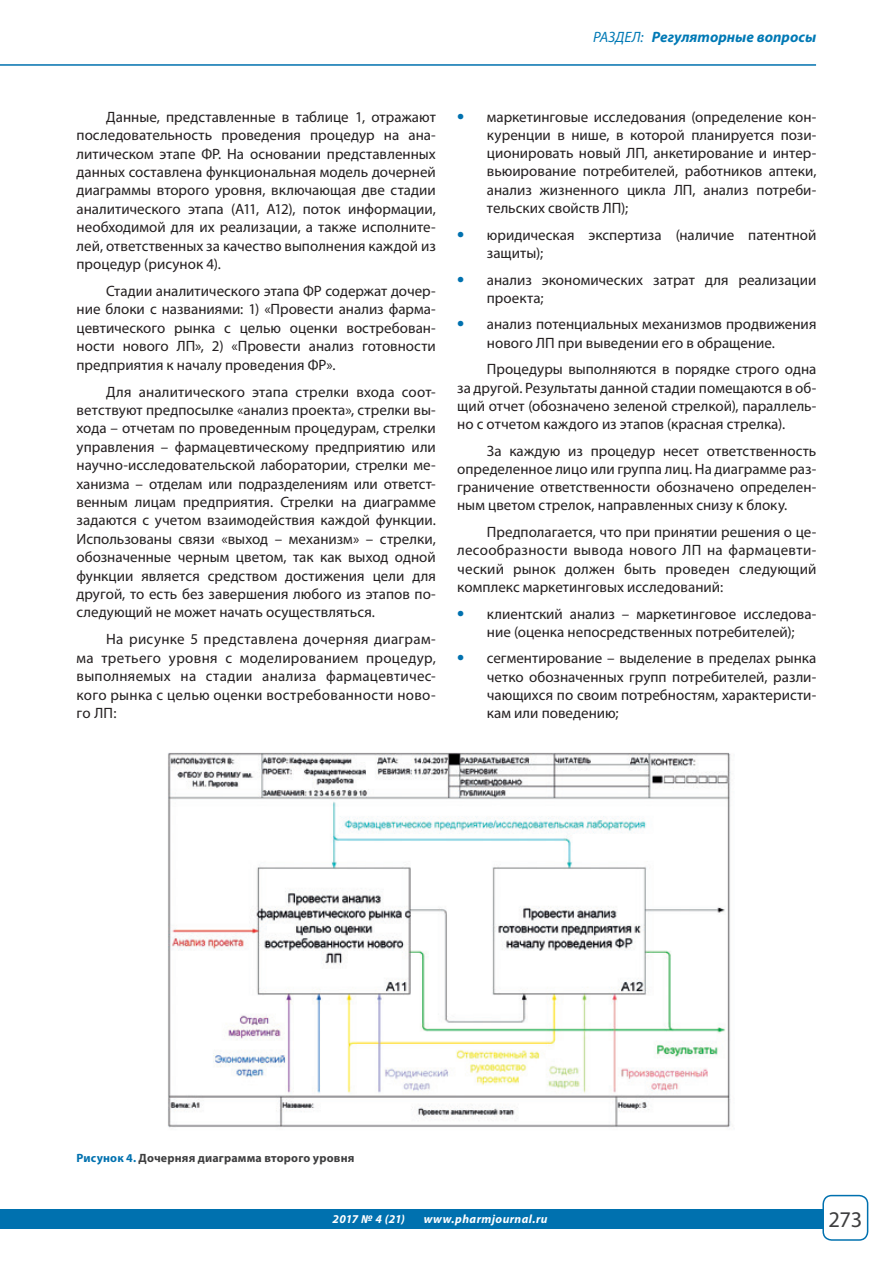
<style>
.page{position:relative;width:893px;height:1263px;background:#fff}
.page>*{position:absolute;margin:0;border:0;box-sizing:border-box;transform-origin:0 0}
.t1{font:22.5px "Myriad Pro";color:#3e3e3f}
.Основной{font:15px/18.5px "Myriad Pro";color:#231f20;text-align:justify}
.t2{font:italic 700 15px "Myriad Pro";color:#0079b5}
.Основной-2{font:700 12px "Myriad Pro";letter-spacing:.015em;color:#3e3e3f}
.t3{font:italic 700 12px "Myriad Pro";letter-spacing:.035em;color:#fff}
.s1{font-weight:400}
.s2{font-weight:700;font-size:21px;color:#0071af}
.s3{color:#0071af}
</style>
<div class="page">
<div style="left:0;top:1209px;width:823px;height:20px;background:#0071af"></div>
<div style="left:822px;top:1195px;width:46px;height:46px;border:2px solid #0071af;border-radius:9px"></div>
<hr style="left:0;top:64px;width:816px;height:2px;background:#0071af">
<img style="left:168px;top:752px;width:563px;height:376px">
<p class="t2" style="left:593px;top:28px;width:225px"><span class="s1">РАЗДЕЛ:</span> Регуляторные вопросы</p>
<p class="Основной" style="left:77px;top:107px;width:361px;text-indent:30px">Данные, представленные в таблице 1, отражают последовательность проведения процедур на ана&shy;литическом этапе ФР. На основании представленных данных составлена функциональная модель дочерней диаграммы второго уровня, включающая две стадии аналитического этапа (А11, А12), поток информации, необходимой для их реализации, а также исполните&shy;лей, ответственных за качество выполнения каждой из процедур (рисунок 4).</p>
<p class="Основной" style="left:77px;top:281px;width:361px;text-indent:30px">Стадии аналитического этапа ФР содержат дочер&shy;ние блоки с названиями: 1) «Провести анализ фарма&shy;цевтического рынка с целью оценки востребован&shy;ности нового ЛП», 2) «Провести анализ готовности предприятия к началу проведения ФР».</p>
<p class="Основной" style="left:77px;top:382px;width:361px;text-indent:30px">Для аналитического этапа стрелки входа соот&shy;ветствуют предпосылке «анализ проекта», стрелки вы&shy;хода – отчетам по проведенным процедурам, стрелки управления – фармацевтическому предприятию или научно-исследовательской лаборатории, стрелки ме&shy;ханизма – отделам или подразделениям или ответст&shy;венным лицам предприятия. Стрелки на диаграмме задаются с учетом взаимодействия каждой функции.<br>Использованы связи «выход – механизм» – стрелки, обозначенные черным цветом, так как выход одной функции является средством достижения цели для другой, то есть без завершения любого из этапов по&shy;следующий не может начать осуществляться.</p>
<p class="Основной" style="left:77px;top:630px;width:361px;text-indent:30px">На рисунке 5 представлена дочерняя диаграм&shy;ма третьего уровня с моделированием процедур, выполняемых на стадии анализа фармацевтичес&shy;кого рынка с целью оценки востребованности ново&shy;го ЛП:</p>
<p class="Основной" style="left:487px;top:107px;width:331px;text-indent:-30px"><span class="s2">•</span> маркетинговые исследования (определение кон&shy;куренции в нише, в которой планируется пози&shy;ционировать новый ЛП, анкетирование и интер&shy;вьюирование потребителей, работников аптеки, анализ жизненного цикла ЛП, анализ потреби&shy;тельских свойств ЛП);</p>
<p class="Основной" style="left:487px;top:225px;width:331px;text-indent:-30px"><span class="s2">•</span> юридическая экспертиза (наличие патентной защиты);</p>
<p class="Основной" style="left:487px;top:270px;width:331px;text-indent:-30px"><span class="s2">•</span> анализ экономических затрат для реализации проекта;</p>
<p class="Основной" style="left:487px;top:315px;width:331px;text-indent:-30px"><span class="s2">•</span> анализ потенциальных механизмов продвижения нового ЛП при выведении его в обращение.</p>
<p class="Основной" style="left:457px;top:360px;width:361px;text-indent:30px">Процедуры выполняются в порядке строго одна за другой. Результаты данной стадии помещаются в об&shy;щий отчет (обозначено зеленой стрелкой), параллель&shy;но с отчетом каждого из этапов (красная стрелка).</p>
<p class="Основной" style="left:457px;top:441px;width:361px;text-indent:30px">За каждую из процедур несет ответственность определенное лицо или группа лиц. На диаграмме раз&shy;граничение ответственности обозначено определен&shy;ным цветом стрелок, направленных снизу к блоку.</p>
<p class="Основной" style="left:457px;top:523px;width:361px;text-indent:30px">Предполагается, что при принятии решения о це&shy;лесообразности вывода нового ЛП на фармацевти&shy;ческий рынок должен быть проведен следующий комплекс маркетинговых исследований:</p>
<p class="Основной" style="left:457px;top:604px;width:361px;text-align:center"><span class="s2">•</span> клиентский анализ – маркетинговое исследова&shy;ние (оценка непосредственных потребителей);</p>
<p class="Основной" style="left:487px;top:649px;width:331px;text-indent:-30px"><span class="s2">•</span> сегментирование – выделение в пределах рынка четко обозначенных групп потребителей, разли&shy;чающихся по своим потребностям, характеристи&shy;кам или поведению;</p>
<p class="Основной-2" style="left:77px;top:1150px;width:279px"><span class="s3">Рисунок 4.</span> Дочерняя диаграмма второго уровня</p>
<p class="t3" style="left:333px;top:1211px;width:74px">2017 № 4 (21)</p>
<p class="t3" style="left:424px;top:1211px;width:125px">www.pharmjournal.ru</p>
<h1 class="t1" style="left:828px;top:1205px;width:36px">273</h1>
</div>
